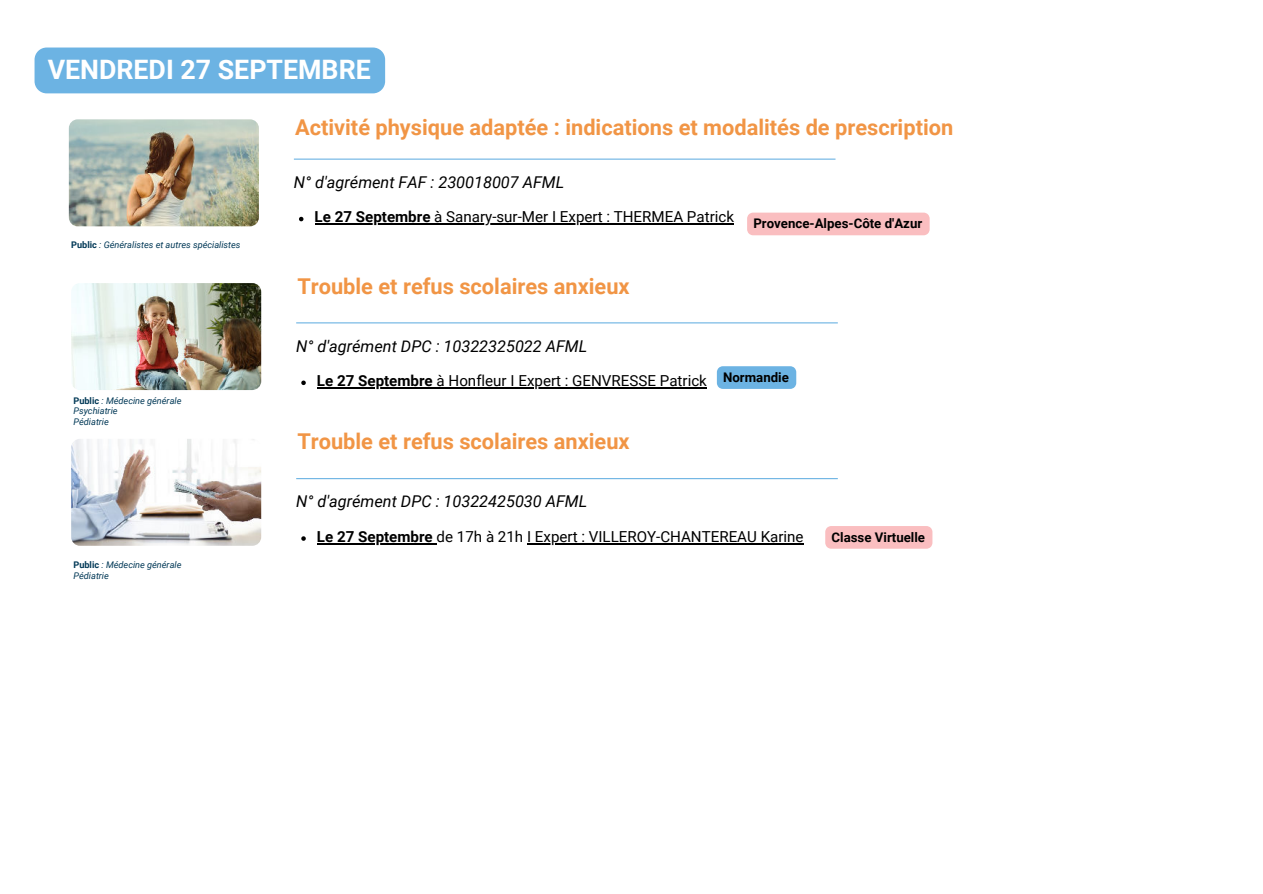
<style>
.page{position:relative;width:1263px;height:894px;background:#fff}
.page>*{position:absolute;margin:0;border:0;box-sizing:border-box;transform-origin:0 0}
.t1{font:700 26.7px "Roboto";color:#fff}
.t2{font:700 21.75px "Roboto";color:#f19545}
.t3{font:italic 16.2px "Roboto";color:#000}
.t4{font:15.15px "Roboto";color:#000}
.t5{font:700 13.2px "Roboto";color:#000}
.t6{font:italic 9.15px/10.6px "Roboto";color:#003856}
.s1{font-weight:700;font-style:normal}
.s2{font-weight:700}
</style>
<div class="page">
<hr style="left:296px;top:322px;width:542px;height:1px;background:#6cb3e3">
<hr style="left:296px;top:478px;width:542px;height:1px;background:#6cb3e3">
<img style="left:71px;top:283px;width:190px;height:107px;border-radius:9px">
<img style="left:71px;top:438px;width:190px;height:107px;border-radius:9px">
<svg style="left:301px;top:380px;width:5px;height:5px"></svg>
<hr style="left:317px;top:387px;width:116px;height:1px;background:#000">
<hr style="left:433px;top:387px;width:74px;height:1px;background:#000">
<hr style="left:511px;top:387px;width:196px;height:1px;background:#000">
<svg style="left:301px;top:536px;width:5px;height:4px"></svg>
<hr style="left:317px;top:543px;width:120px;height:1px;background:#000">
<hr style="left:527px;top:543px;width:277px;height:1px;background:#000">
<svg style="left:717px;top:366px;width:79px;height:23px;background:#70b5e3"></svg>
<div style="left:825px;top:526px;width:107px;height:22px;background:#fabec0"></div>
<hr style="left:294px;top:158px;width:541px;height:2px;background:#6cb3e3">
<img style="left:69px;top:119px;width:190px;height:107px;border-radius:9px">
<svg style="left:299px;top:217px;width:4px;height:4px"></svg>
<hr style="left:315px;top:223px;width:115px;height:2px;background:#000">
<hr style="left:430px;top:223px;width:304px;height:2px;background:#000">
<div style="left:747px;top:212px;width:183px;height:23px;background:#fabec0"></div>
<div style="left:35px;top:47px;width:350px;height:46px;background:#6cb3e3;border-radius:12px"></div>
<h1 class="t1" style="left:48px;top:51px;width:325px">VENDREDI 27 SEPTEMBRE</h1>
<h2 class="t2" style="left:295px;top:112px;width:660px">Activité physique adaptée : indications et modalités de prescription</h2>
<p class="t3" style="left:294px;top:171px;width:272px">N° d'agrément FAF : 230018007 AFML</p>
<p class="t6" style="left:71px;top:239px;width:171px"><span class="s1">Public</span> : Généralistes et autres spécialistes</p>
<p class="t6" style="left:73px;top:394px;width:110px"><span class="s1">Public</span> : Médecine générale<br>Psychiatrie<br>Pédiatrie</p>
<p class="t6" style="left:73px;top:559px;width:110px"><span class="s1">Public</span> : Médecine générale<br>Pédiatrie</p>
<p class="t4" style="left:315px;top:206px;width:421px"><span class="s2">Le 27 Septembre</span> à Sanary-sur-Mer I Expert : THERMEA Patrick</p>
<h2 class="t2" style="left:297px;top:271px;width:334px">Trouble et refus scolaires anxieux</h2>
<p class="t3" style="left:296px;top:334px;width:293px">N° d'agrément DPC : 10322325022 AFML</p>
<p class="t5" style="left:753px;top:214px;width:170px">Provence-Alpes-Côte d'Azur</p>
<p class="t4" style="left:317px;top:370px;width:391px"><span class="s2">Le 27 Septembre</span> à Honfleur I Expert : GENVRESSE Patrick</p>
<p class="t5" style="left:723px;top:368px;width:67px">Normandie</p>
<h2 class="t2" style="left:297px;top:426px;width:334px">Trouble et refus scolaires anxieux</h2>
<p class="t3" style="left:296px;top:490px;width:293px">N° d'agrément DPC : 10322425030 AFML</p>
<p class="t4" style="left:317px;top:525px;width:488px"><span class="s2">Le 27 Septembre</span> de 17h à 21h I Expert : VILLEROY-CHANTEREAU Karine</p>
<p class="t5" style="left:831px;top:527px;width:95px">Classe Virtuelle</p>
</div>
